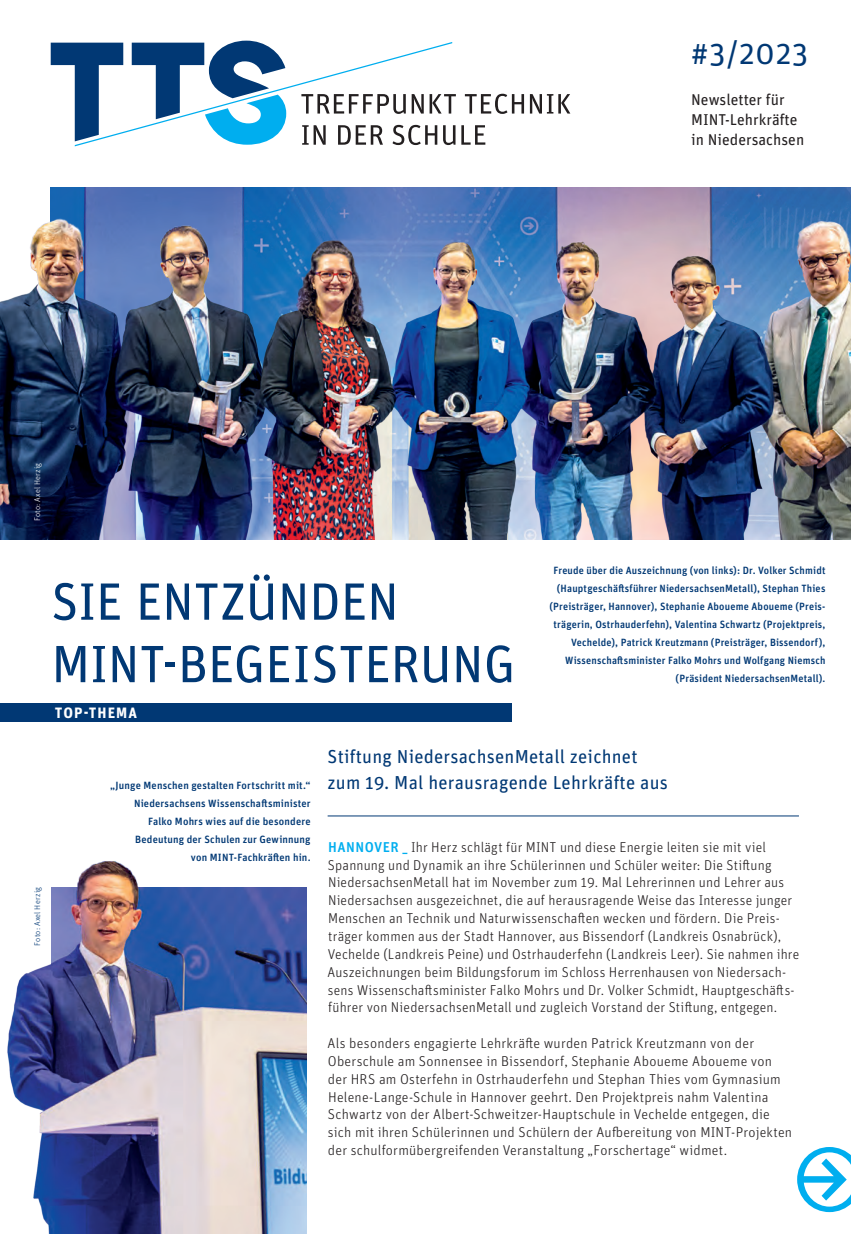
<style>
.page{position:relative;width:851px;height:1234px;background:#fff}
.page>*{position:absolute;margin:0;border:0;box-sizing:border-box;transform-origin:0 0}
.t1{font:92.85px "Unit Pro";color:#00aeef}
.t2{font:52.5px/62.4px "Unit Pro";letter-spacing:-.005em;color:#013874}
.t3{font:31.35px "Unit Pro";color:#013874}
.t4{font:18.75px/26.7px "Unit Pro";letter-spacing:.01em;color:#013874}
.t5{font:15.6px/20px "Unit Pro";color:#231f20}
.t6{font:700 15px "Unit Pro";letter-spacing:.07em;color:#fff}
.t7{font:300 14.25px/17.9px "Unit Pro";letter-spacing:.015em;color:#231f20}
.t8{font:500 10.5px/18px "Unit Pro";letter-spacing:.015em;color:#013874;text-align:right}
.t9{font:300 8.25px "Unit Pro";letter-spacing:.02em;color:#fff}
.t10{font:300 8.25px "Unit Pro";letter-spacing:.02em;color:#013874}
.s1{font-weight:500;color:#00aeef}
</style>
<div class="page">
<svg style="left:51px;top:41px;width:519px;height:105px"></svg>
<div style="left:0;top:703px;width:512px;height:18px;background:#013874"></div>
<hr style="left:327px;top:815px;width:471px;height:1px;background:#013874">
<img style="left:0;top:187px;width:850px;height:352px">
<img style="left:7px;top:861px;width:299px;height:372px">
<h3 class="t3" style="left:691px;top:34px;width:118px">#3/2023</h3>
<p class="t5" style="left:691px;top:89px;width:114px">Newsletter für<br>MINT-Lehrkräfte in Niedersachsen</p>
<p class="t9" style="left:32px;top:521px;width:60px;rotate:-90deg">Foto: Axel Herzig</p>
<h2 class="t2" style="left:51px;top:568px;width:465px">SIE ENTZÜNDEN<br>MINT-BEGEISTERUNG</h2>
<p class="t6" style="left:55px;top:702px;width:84px">TOP-THEMA</p>
<p class="t8" style="left:549px;top:561px;width:277px">Freude über die Auszeichnung (von links): Dr. Volker Schmidt (Hauptgeschäftsführer NiedersachsenMetall), Stephan Thies (Preisträger, Hannover), Stephanie Aboueme Aboueme (Preis&shy;trägerin, Ostrhauderfehn), Valentina Schwartz (Projektpreis, Vechelde), Patrick Kreutzmann (Preisträger, Bissendorf), Wissenschaftsminister Falko Mohrs und Wolfgang Niemsch (Präsident NiedersachsenMetall).</p>
<p class="t10" style="left:32px;top:945px;width:60px;rotate:-90deg">Foto: Axel Herzig</p>
<p class="t8" style="left:110px;top:775px;width:202px">„Junge Menschen gestalten Fortschritt mit.“ Niedersachsens Wissenschaftsminister Falko Mohrs wies auf die besondere Bedeutung der Schulen zur Gewinnung<br>von MINT-Fachkräften hin.</p>
<h3 class="t4" style="left:327px;top:741px;width:342px">Stiftung NiedersachsenMetall zeichnet zum 19. Mal herausragende Lehrkräfte aus</h3>
<p class="t7" style="left:327px;top:837px;width:473px"><span class="s1">HANNOVER _</span> Ihr Herz schlägt für MINT und diese Energie leiten sie mit viel Spannung und Dynamik an ihre Schülerinnen und Schüler weiter: Die Stiftung NiedersachsenMetall hat im November zum 19. Mal Lehrerinnen und Lehrer aus Niedersachsen ausgezeichnet, die auf herausragende Weise das Interesse junger Menschen an Technik und Naturwissenschaften wecken und fördern. Die Preis&shy;träger kommen aus der Stadt Hannover, aus Bissendorf (Landkreis Osnabrück), Vechelde (Landkreis Peine) und Ostrhauderfehn (Landkreis Leer). Sie nahmen ihre Auszeichnungen beim Bildungsforum im Schloss Herrenhausen von Niedersach&shy;sens Wissenschaftsminister Falko Mohrs und Dr. Volker Schmidt, Hauptgeschäfts&shy;führer von NiedersachsenMetall und zugleich Vorstand der Stiftung, entgegen.</p>
<p class="t7" style="left:327px;top:1033px;width:466px">Als besonders engagierte Lehrkräfte wurden Patrick Kreutzmann von der Oberschule am Sonnensee in Bissendorf, Stephanie Aboueme Aboueme von der HRS am Osterfehn in Ostrhauderfehn und Stephan Thies vom Gymnasium Helene-Lange-Schule in Hannover geehrt. Den Projektpreis nahm Valentina Schwartz von der Albert-Schweitzer-Hauptschule in Vechelde entgegen, die sich mit ihren Schülerinnen und Schülern der Aufbereitung von MINT-Projekten der schulformübergreifenden Veranstaltung „Forschertage“ widmet.</p>
<h1 class="t1" style="left:793px;top:1120px;width:73px">→</h1>
</div>
